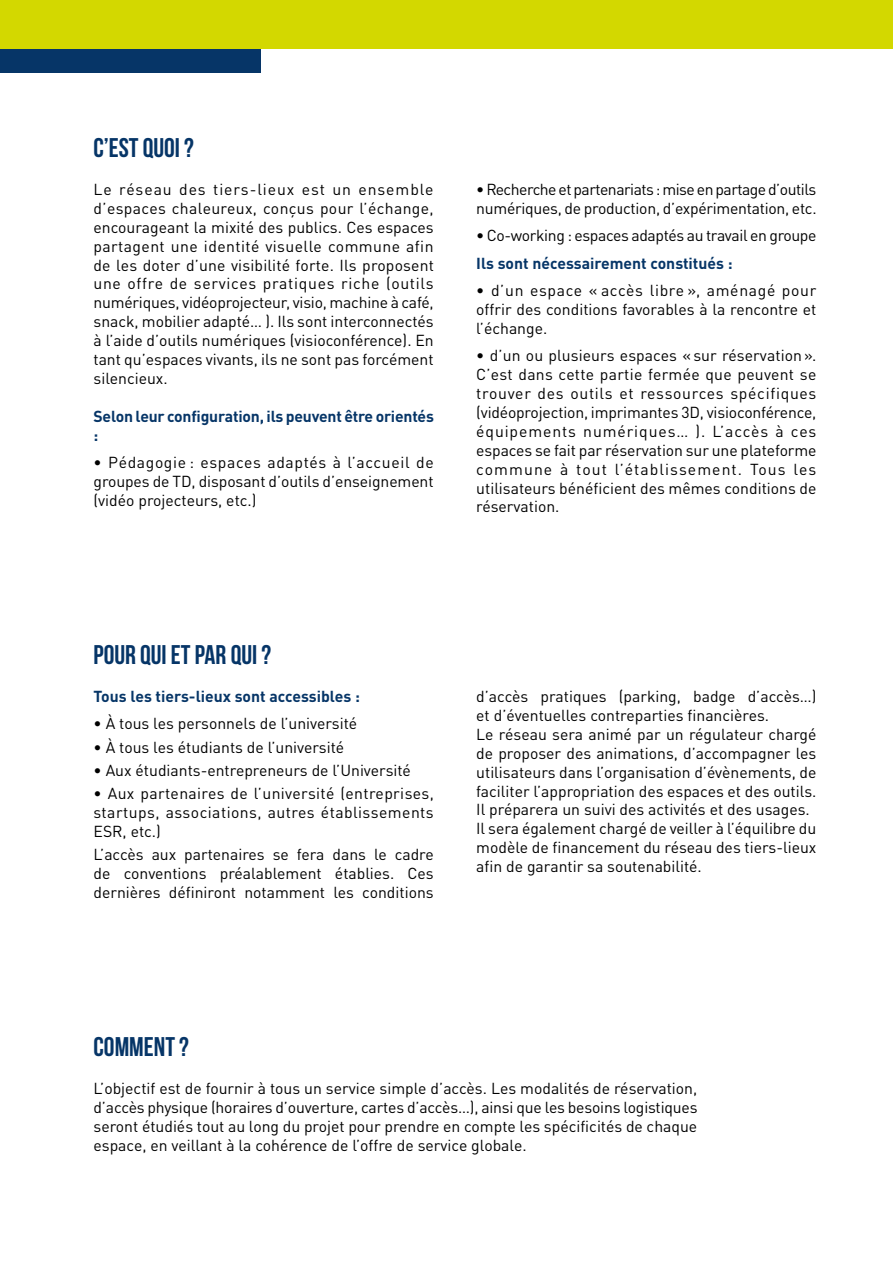
<style>
.page{position:relative;width:893px;height:1263px;background:#fff}
.page>*{position:absolute;margin:0;border:0;box-sizing:border-box;transform-origin:0 0}
.t1{font:27px "Bebas Neue";color:#063567}
.t2{font:15.75px/18.9px "DIN Pro";color:#000;text-align:justify}
.t3{font:700 15.75px/18.9px "DIN Pro";letter-spacing:-.01em;color:#063567}
.t4{font:15.75px/18.9px "DIN Pro";letter-spacing:-.03em;color:#000}
.t5{font:15.75px/18.9px "DIN Pro";letter-spacing:.03em;color:#000}
.t6{font:15.75px "DIN Pro";letter-spacing:-.02em;color:#000}
</style>
<div class="page">
<div style="left:0;top:49px;width:261px;height:24px;background:#063567"></div>
<div style="left:0;top:0;width:893px;height:49px;background:#d3d800"></div>
<h1 class="t1" style="left:94px;top:133px;width:102px">C’EST QUOI ?</h1>
<p class="t2" style="left:94px;top:178px;width:342px">Le réseau des tiers-lieux est un ensemble d’espaces chaleureux, conçus pour l’échange, encourageant la mixité des publics. Ces espaces partagent une identité visuelle commune afin de les doter d’une visibilité forte. Ils proposent une offre de services pratiques riche (outils numériques, vidéoprojecteur, visio, machine à café, snack, mobilier adapté… ). Ils sont interconnectés à l’aide d’outils numériques (visioconférence). En tant qu’espaces vivants, ils ne sont pas forcément silencieux.</p>
<p class="t3" style="left:94px;top:405px;width:342px">Selon leur configuration, ils peuvent être orientés :</p>
<p class="t2" style="left:94px;top:451px;width:342px">∙ Pédagogie : espaces adaptés à l’accueil de groupes de TD, disposant d’outils d’enseignement (vidéo projecteurs, etc.)</p>
<p class="t4" style="left:476px;top:178px;width:342px">∙ Recherche et partenariats : mise en partage d’outils numériques, de production, d’expérimentation, etc.</p>
<p class="t6" style="left:476px;top:223px;width:342px">∙ Co-working : espaces adaptés au travail en groupe</p>
<p class="t3" style="left:476px;top:252px;width:258px">Ils sont nécessairement constitués :</p>
<p class="t2" style="left:476px;top:279px;width:342px">∙ d’un espace « accès libre », aménagé pour offrir des conditions favorables à la rencontre et l’échange.</p>
<p class="t2" style="left:476px;top:345px;width:342px">∙ d’un ou plusieurs espaces « sur réservation».<br>C’est dans cette partie fermée que peuvent se trouver des outils et ressources spécifiques (vidéoprojection, imprimantes 3D, visioconférence, équipements numériques… ). L’accès à ces espaces se fait par réservation sur une plateforme commune à tout l’établissement. Tous les utilisateurs bénéficient des mêmes conditions de réservation.</p>
<h1 class="t1" style="left:94px;top:640px;width:179px">POUR QUI ET PAR QUI ?</h1>
<p class="t3" style="left:94px;top:685px;width:268px">Tous les tiers-lieux sont accessibles :</p>
<p class="t2" style="left:94px;top:711px;width:342px;line-height:23.1px;text-align:left">∙ À tous les personnels de l’université<br>∙ À tous les étudiants de l’université<br>∙ Aux étudiants-entrepreneurs de l’Université<br>∙ Aux partenaires de l’université (entreprises,</p>
<p class="t5" style="left:94px;top:801px;width:342px">startups, associations, autres établissements<br>ESR, etc.)</p>
<p class="t2" style="left:94px;top:843px;width:342px">L’accès aux partenaires se fera dans le cadre de conventions préalablement établies. Ces dernières définiront notamment les conditions</p>
<p class="t2" style="left:476px;top:685px;width:342px;text-align:left">d’accès pratiques (parking, badge d’accès…) et d’éventuelles contreparties financières.<br>Le réseau sera animé par un régulateur chargé de proposer des animations, d’accompagner les utilisateurs dans l’organisation d’évènements, de faciliter l’appropriation des espaces et des outils.<br>Il préparera un suivi des activités et des usages.<br>Il sera également chargé de veiller à l’équilibre du modèle de financement du réseau des tiers-lieux afin de garantir sa soutenabilité.</p>
<h1 class="t1" style="left:94px;top:1032px;width:97px">COMMENT ?</h1>
<p class="t2" style="left:94px;top:1077px;width:606px">L’objectif est de fournir à tous un service simple d’accès. Les modalités de réservation, d’accès physique (horaires d’ouverture, cartes d’accès…), ainsi que les besoins logistiques seront étudiés tout au long du projet pour prendre en compte les spécificités de chaque espace, en veillant à la cohérence de l’offre de service globale.</p>
</div>
